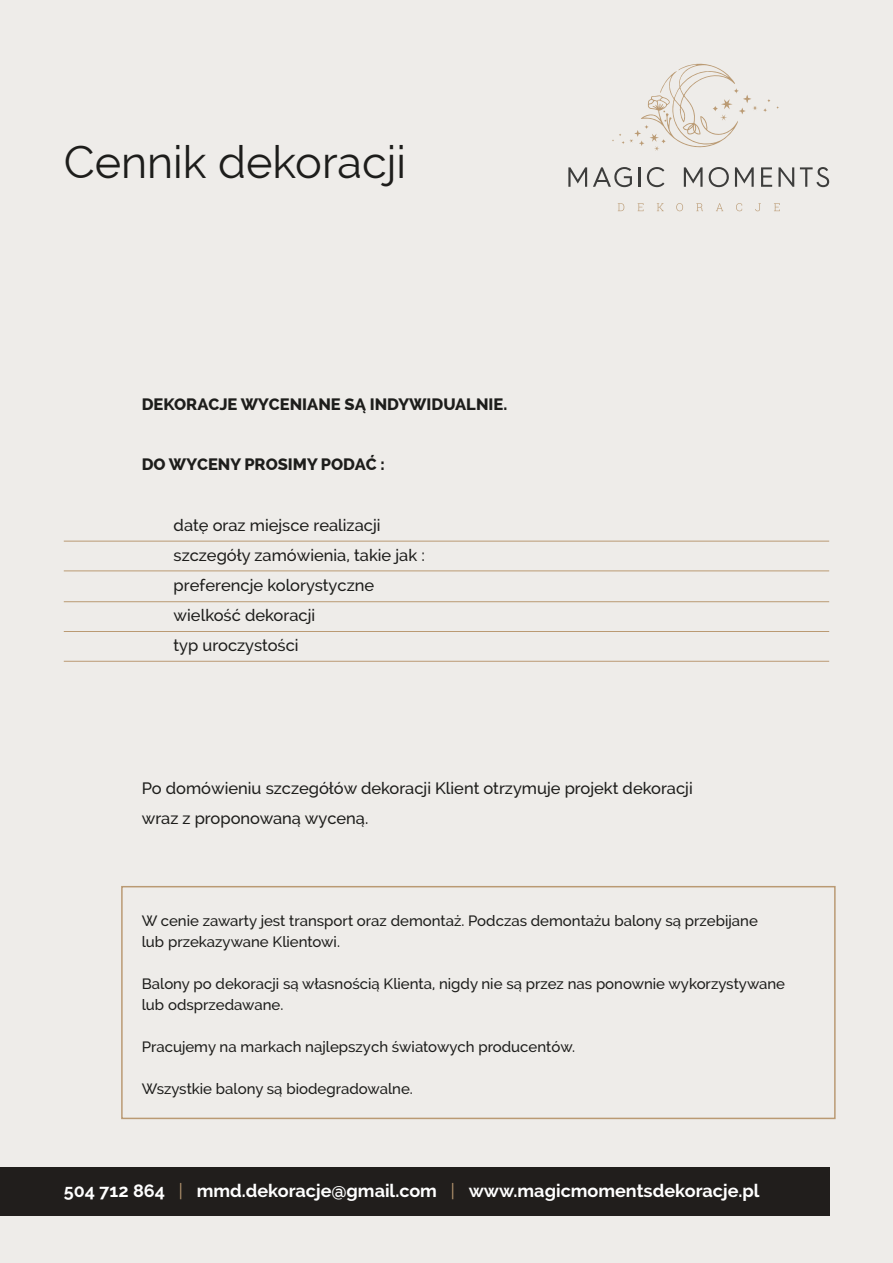
<style>
.page{position:relative;width:893px;height:1263px;background:#eeece9}
.page>*{position:absolute;margin:0;border:0;box-sizing:border-box;transform-origin:0 0}
.t1{font:45px "Raleway";color:#1d1d1b}
.t2{font:700 18px "Raleway";color:#fff}
.t3{font:500 16.5px "Raleway";color:#1d1d1b}
.t4{font:800 16.5px "Raleway";color:#1d1d1b}
.t5{font:500 15px "Raleway";color:#1d1d1b}
.s1{font-weight:400;color:#ba9a73}
</style>
<div class="page">
<div style="left:121px;top:886px;width:715px;height:233px;border:2px solid #ba9a73"></div>
<svg style="left:568px;top:167px;width:19px;height:20px"></svg>
<svg style="left:593px;top:167px;width:39px;height:20px"></svg>
<hr style="left:638px;top:167px;width:3px;height:20px;background:#3d3d3c">
<svg style="left:647px;top:167px;width:17px;height:20px"></svg>
<svg style="left:684px;top:167px;width:19px;height:20px"></svg>
<svg style="left:709px;top:167px;width:20px;height:20px"></svg>
<svg style="left:735px;top:167px;width:19px;height:20px"></svg>
<svg style="left:761px;top:167px;width:11px;height:20px"></svg>
<svg style="left:778px;top:167px;width:16px;height:20px"></svg>
<svg style="left:800px;top:167px;width:29px;height:20px"></svg>
<svg style="left:618px;top:203px;width:6px;height:8px"></svg>
<svg style="left:638px;top:203px;width:5px;height:8px"></svg>
<svg style="left:657px;top:203px;width:7px;height:8px"></svg>
<svg style="left:676px;top:203px;width:7px;height:8px"></svg>
<svg style="left:696px;top:203px;width:7px;height:8px"></svg>
<svg style="left:716px;top:203px;width:7px;height:8px"></svg>
<svg style="left:736px;top:203px;width:6px;height:8px"></svg>
<svg style="left:755px;top:203px;width:6px;height:8px"></svg>
<svg style="left:774px;top:203px;width:6px;height:8px"></svg>
<svg style="left:612px;top:63px;width:158px;height:88px"></svg>
<hr style="left:64px;top:570px;width:765px;height:1px;background:#ba9a73">
<hr style="left:64px;top:631px;width:765px;height:1px;background:#ba9a73">
<hr style="left:64px;top:541px;width:765px;height:1px;background:#ba9a73">
<hr style="left:64px;top:601px;width:765px;height:1px;background:#ba9a73">
<hr style="left:64px;top:661px;width:765px;height:1px;background:#ba9a73">
<div style="left:0;top:1167px;width:829px;height:49px;background:#211e1c"></div>
<p class="t1" style="left:64px;top:136px;width:344px">Cennik dekoracji</p>
<p class="t4" style="left:142px;top:395px;width:367px">DEKORACJE WYCENIANE SĄ INDYWIDUALNIE.</p>
<p class="t4" style="left:142px;top:455px;width:245px">DO WYCENY PROSIMY PODAĆ :</p>
<p class="t3" style="left:174px;top:516px;width:208px">datę oraz miejsce realizacji</p>
<p class="t3" style="left:174px;top:546px;width:253px">szczegóły zamówienia, takie jak :</p>
<p class="t3" style="left:174px;top:576px;width:202px">preferencje kolorystyczne</p>
<p class="t3" style="left:174px;top:606px;width:143px">wielkość dekoracji</p>
<p class="t3" style="left:174px;top:636px;width:126px">typ uroczystości</p>
<p class="t3" style="left:142px;top:778px;width:552px">Po domówieniu szczegółów dekoracji Klient otrzymuje projekt dekoracji</p>
<p class="t3" style="left:142px;top:808px;width:228px">wraz z proponowaną wyceną.</p>
<p class="t5" style="left:142px;top:912px;width:618px">W cenie zawarty jest transport oraz demontaż. Podczas demontażu balony są przebijane</p>
<p class="t5" style="left:142px;top:933px;width:200px">lub przekazywane Klientowi.</p>
<p class="t5" style="left:142px;top:975px;width:645px">Balony po dekoracji są własnością Klienta, nigdy nie są przez nas ponownie wykorzystywane</p>
<p class="t5" style="left:142px;top:996px;width:143px">lub odsprzedawane.</p>
<p class="t5" style="left:142px;top:1038px;width:435px">Pracujemy na markach najlepszych światowych producentów.</p>
<p class="t5" style="left:142px;top:1080px;width:273px">Wszystkie balony są biodegradowalne.</p>
<p class="t2" style="left:64px;top:1181px;width:697px">504 712 864 <span class="s1">|</span> mmd.dekoracje@gmail.com <span class="s1">|</span> www.magicmomentsdekoracje.pl</p>
</div>
